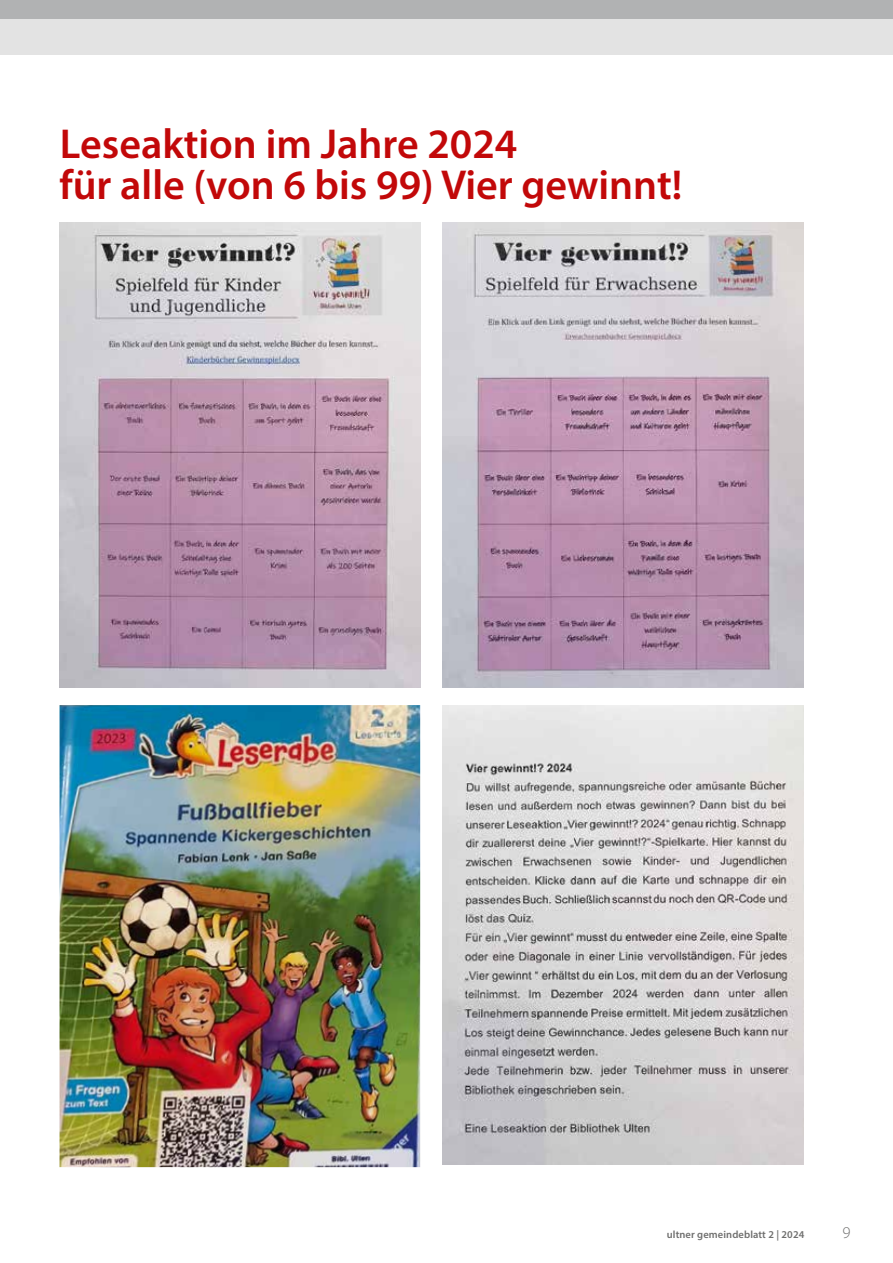
<style>
.page{position:relative;width:893px;height:1263px;background:#fff}
.page>*{position:absolute;margin:0;border:0;box-sizing:border-box;transform-origin:0 0}
.t1{font:600 42px/40.5px "Myriad Pro";color:#c20809}
.t2{font:300 16.5px "Myriad Pro";color:#6f6f6e}
.t3{font:600 10.5px "Myriad Pro";letter-spacing:.01em;color:#6f6f6e}
</style>
<div class="page">
<div style="left:0;top:0;width:893px;height:55px;background:#e3e3e3"></div>
<div style="left:0;top:0;width:893px;height:19px;background:#b1b2b3"></div>
<img style="left:60px;top:222px;width:360px;height:465px">
<img style="left:442px;top:222px;width:361px;height:465px">
<img style="left:60px;top:705px;width:360px;height:462px">
<img style="left:442px;top:705px;width:361px;height:459px">
<p class="t1" style="left:59px;top:123px;width:624px">Leseaktion im Jahre 2024<br>für alle (von 6 bis 99) Vier gewinnt!</p>
<p class="t3" style="left:667px;top:1227px;width:139px">ultner gemeindeblatt 2 | 2024</p>
<p class="t2" style="left:842px;top:1224px;width:10px">9</p>
</div>
